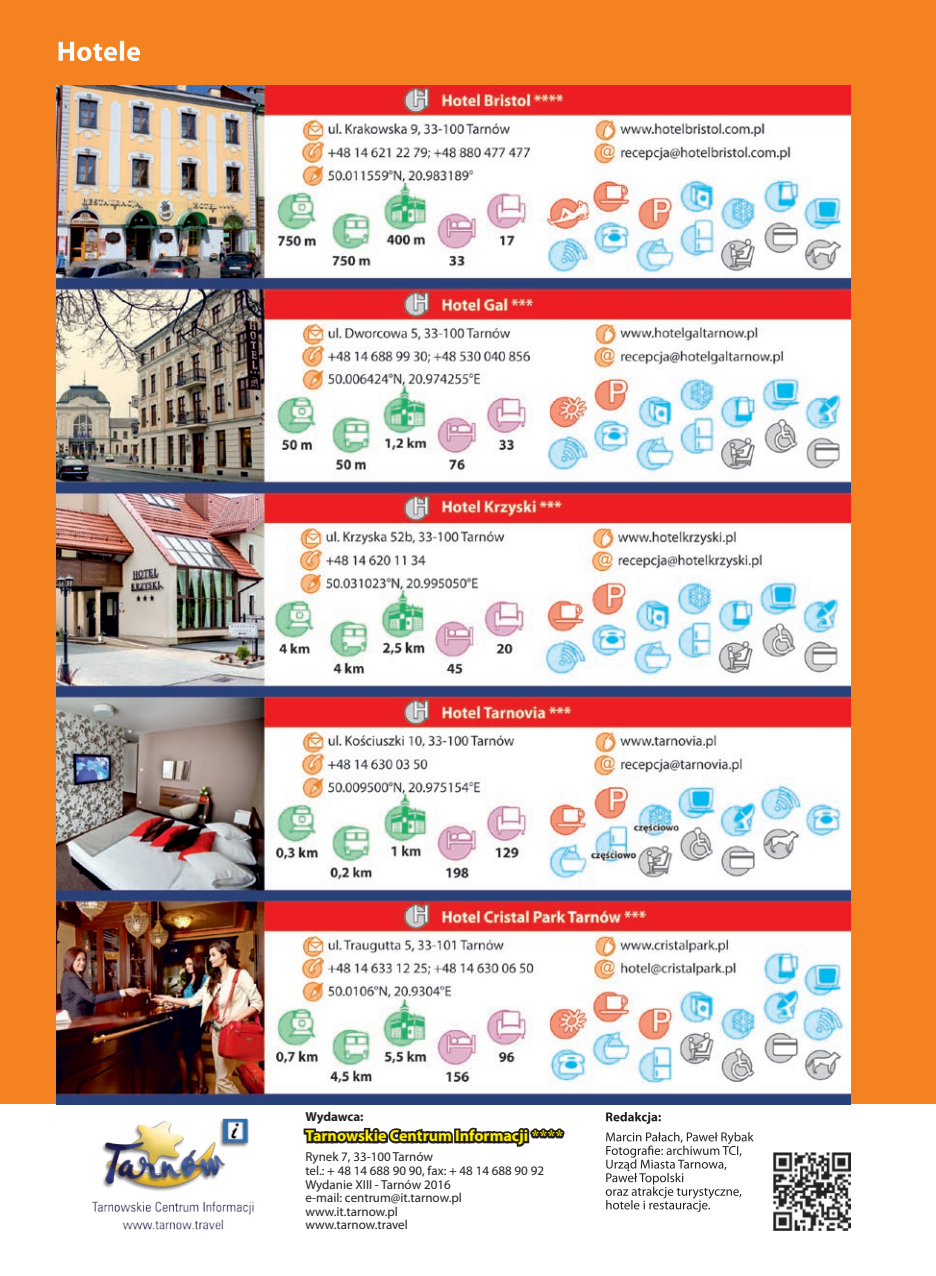
<style>
.page{position:relative;width:936px;height:1276px;background:#fff}
.page>*{position:absolute;margin:0;border:0;box-sizing:border-box;transform-origin:0 0}
.t1{font:700 16px "Myriad Pro";color:#fff101}
.t2{font:13px "Myriad Pro";color:#231f20}
.t3{font:700 13px "Myriad Pro";letter-spacing:-.015em;color:#231f20}
.s1{font-family:"Times New Roman"}
</style>
<div class="page">
<div style="left:0;top:0;width:935px;height:1104px;background:#f58220"></div>
<img style="left:57px;top:85px;width:793px;height:1019px">
<img style="left:92px;top:1118px;width:162px;height:112px">
<svg style="left:301px;top:1060px;width:267px;height:87px"></svg>
<img style="left:773px;top:1153px;width:77px;height:77px">
<svg style="left:59px;top:41px;width:81px;height:20px"></svg>
<svg style="left:606px;top:1112px;width:54px;height:12px"></svg>
<svg style="left:605px;top:1132px;width:148px;height:80px"></svg>
<p class="t3" style="left:305px;top:1108px;width:60px">Wydawca:</p>
<p class="t1" style="left:305px;top:1125px;width:259px">Tarnowskie Centrum Informacji <span class="s1">****</span></p>
<p class="t2" style="left:305px;top:1149px;width:129px">Rynek 7, 33-100 Tarnów</p>
<p class="t2" style="left:305px;top:1162px;width:72px">tel.: + 48 14 688</p>
<p class="t2" style="left:392px;top:1162px;width:107px">90 90, fax: + 48 14 688</p>
<p class="t2" style="left:514px;top:1162px;width:24px">90 92</p>
<p class="t2" style="left:305px;top:1176px;width:146px">Wydanie XIII - Tarnów 2016</p>
<p class="t2" style="left:305px;top:1189px;width:158px">e-mail: centrum@it.tarnow.pl</p>
<p class="t2" style="left:305px;top:1203px;width:94px">www.it.tarnow.pl</p>
<p class="t2" style="left:305px;top:1217px;width:104px">www.tarnow.travel</p>
</div>
